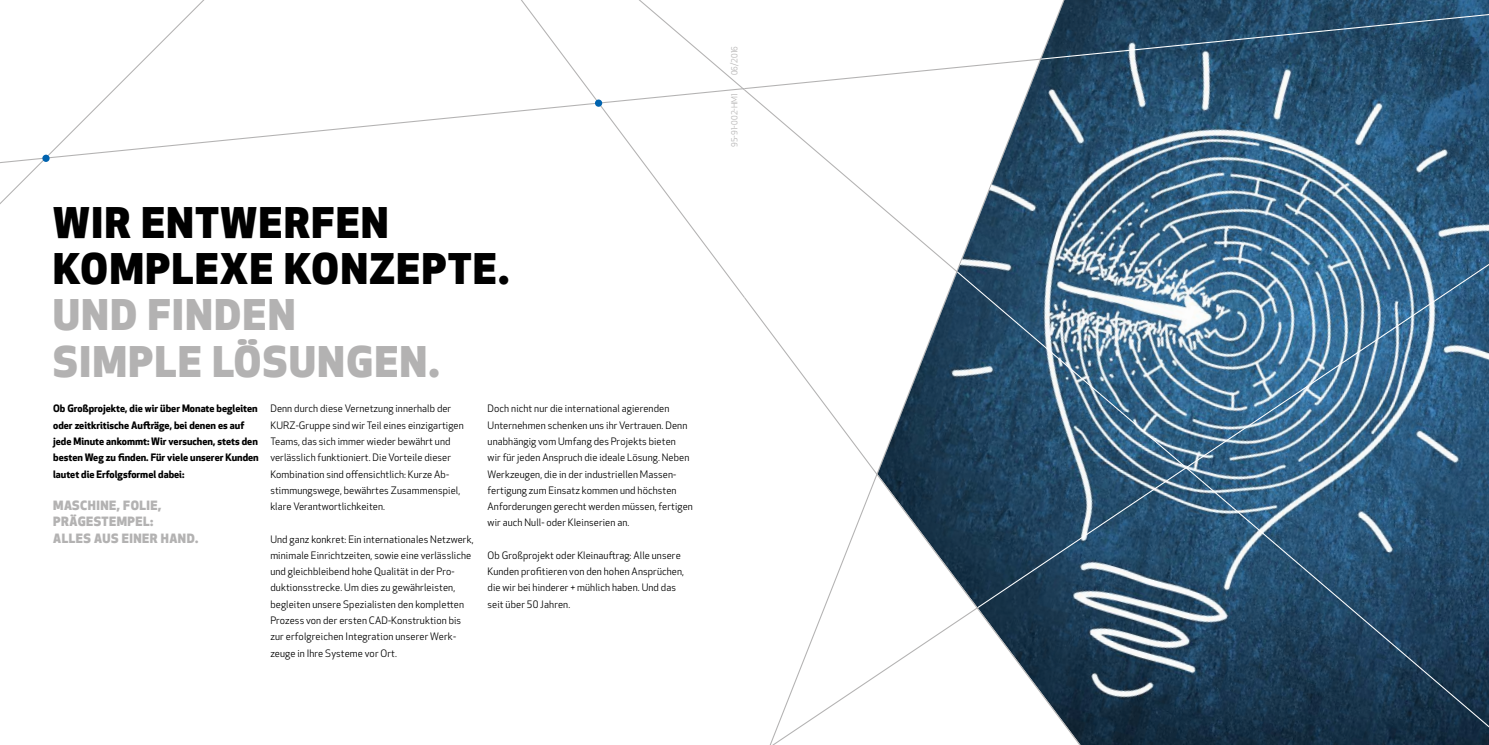
<style>
.page{position:relative;width:1489px;height:745px;background:#fff}
.page>*{position:absolute;margin:0;border:0;box-sizing:border-box;transform-origin:0 0}
.t1{font:800 41.25px/46.2px "Apex New";letter-spacing:.04em;color:#000}
.t2{font:800 41.25px/46.2px "Apex New";letter-spacing:.04em;color:#b3b2b2}
.t3{font:800 12.5px/16.2px "Apex New";letter-spacing:.04em;color:#b3b2b2}
.t4{font:10px/16.2px "Apex New";letter-spacing:.01em;color:#000}
.t5{font:700 10px/16.2px "Apex New";color:#000}
.t6{font:8.12px "Apex New";letter-spacing:.01em;color:#b3b2b2}
</style>
<div class="page">
<svg style="left:0;top:0;width:204px;height:204px"></svg>
<svg style="left:0;top:88px;width:520px;height:75px"></svg>
<svg style="left:520px;top:0;width:224px;height:298px"></svg>
<div style="left:595px;top:99px;width:7px;height:8px;background:#0063af;border-radius:50%"></div>
<svg style="left:42px;top:154px;width:8px;height:8px"></svg>
<svg style="left:744px;top:75px;width:133px;height:14px"></svg>
<img style="left:877px;top:0;width:611px;height:744px">
<img style="left:1245px;top:0;width:243px;height:70px">
<svg style="left:977px;top:264px;width:511px;height:7px;background:#59809d"></svg>
<svg style="left:957px;top:271px;width:531px;height:456px;background:#406582"></svg>
<svg style="left:1040px;top:14px;width:448px;height:46px;background:#2d516d"></svg>
<svg style="left:744px;top:296px;width:336px;height:448px"></svg>
<h1 class="t1" style="left:53px;top:198px;width:457px">WIR ENTWERFEN<br>KOMPLEXE KONZEPTE.</h1>
<h1 class="t2" style="left:53px;top:290px;width:388px">UND FINDEN<br>SIMPLE LÖSUNGEN.</h1>
<p class="t5" style="left:53px;top:400px;width:207px">Ob Großprojekte, die wir über Monate begleiten oder zeitkritische Aufträge, bei denen es auf jede Minute ankommt: Wir versuchen, stets den besten Weg zu finden. Für viele unserer Kunden lautet die Erfolgsformel dabei:</p>
<p class="t3" style="left:53px;top:496px;width:147px">MASCHINE, FOLIE,<br>PRÄGESTEMPEL:<br>ALLES AUS EINER HAND.</p>
<p class="t4" style="left:270px;top:400px;width:195px">Denn durch diese Vernetzung innerhalb der KURZ-Gruppe sind wir Teil eines einzigartigen Teams, das sich immer wieder bewährt und verlässlich funktioniert. Die Vorteile dieser Kombination sind offensichtlich: Kurze Ab&shy;stimmungswege, bewährtes Zusammenspiel, klare Verantwortlichkeiten.</p>
<p class="t4" style="left:270px;top:530px;width:205px">Und ganz konkret: Ein internationales Netzwerk, minimale Einrichtzeiten, sowie eine verlässliche und gleichbleibend hohe Qualität in der Pro&shy;duktionsstrecke. Um dies zu gewährleisten, begleiten unsere Spezialisten den kompletten Prozess von der ersten CAD-Konstruktion bis zur erfolgreichen Integration unserer Werk&shy;zeuge in Ihre Systeme vor Ort.</p>
<p class="t4" style="left:487px;top:400px;width:207px">Doch nicht nur die international agierenden Unternehmen schenken uns ihr Vertrauen. Denn unabhängig vom Umfang des Projekts bieten<br>wir für jeden Anspruch die ideale Lösung. Neben Werkzeugen, die in der industriellen Massen&shy;fertigung zum Einsatz kommen und höchsten Anforderungen gerecht werden müssen, fertigen wir auch Null- oder Kleinserien an.</p>
<p class="t4" style="left:487px;top:546px;width:198px">Ob Großprojekt oder Kleinauftrag: Alle unsere Kunden profitieren von den hohen Ansprüchen, die wir bei hinderer + mühlich haben. Und das seit über 50 Jahren.</p>
<p class="t6" style="left:729px;top:75px;width:31px;rotate:-90deg">06/2016</p>
<p class="t6" style="left:729px;top:147px;width:55px;rotate:-90deg">95-91-002-HM1</p>
</div>
